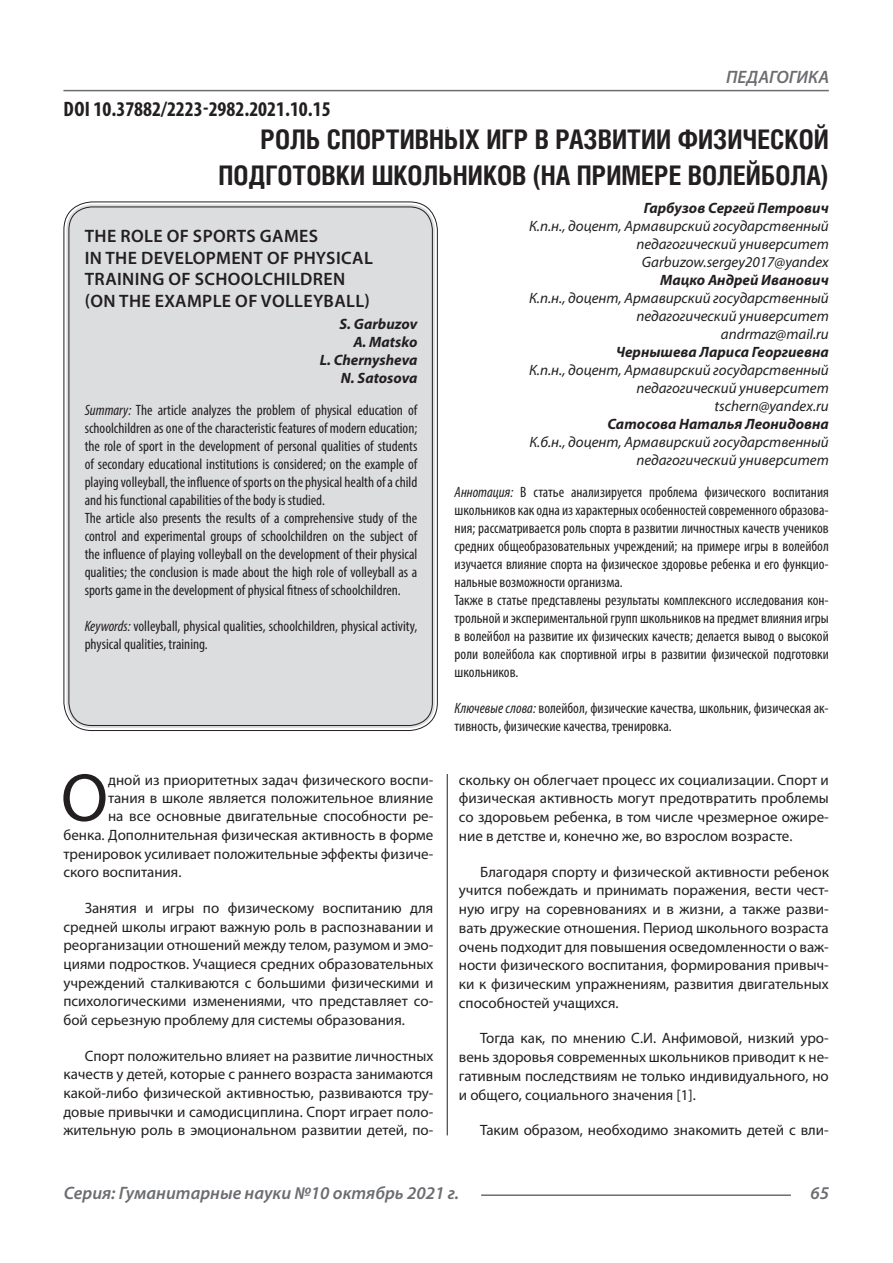
<style>
.page{position:relative;width:893px;height:1263px;background:#fff}
.page>*{position:absolute;margin:0;border:0;box-sizing:border-box;transform-origin:0 0}
.Статья_текст_первый{font:68.4px "Myriad Pro";color:#231f20}
.Статья_название{font:700 27px/36px "Helios Cond C";color:#231f20;text-align:right}
.ДОИ{font:700 condensed 21px "Myriad Pro";color:#231f20}
.Статья_название_англ{font:600 18px/21.6px "Myriad Pro";letter-spacing:.02em;color:#231f20}
.t1{font:italic 600 18px "Myriad Pro";color:#6c6d70}
.Статья_текст{font:15px/18.8px "Myriad Pro";color:#231f20;text-align:justify}
.Статья_аннотация_анг{font:condensed 15px/18px "Myriad Pro";color:#231f20;text-align:justify}
.Статья_аннотация_тек{font:condensed 15px/18px "Myriad Pro";color:#231f20;text-align:justify}
.Статья_автор_инфо{font:italic 15px/18px "Myriad Pro";color:#231f20;text-align:right}
.Статья_текст_первый-2{font:15px "Myriad Pro";color:#231f20}
.Статья_автор_инфо-2{font:italic 700 15px "Myriad Pro";color:#231f20}
.Статья_автор_англ{font:italic 700 15px "Myriad Pro";color:#231f20}
.s1{font-style:italic}
</style>
<div class="page">
<hr style="left:447px;top:128px;width:1px;height:1007px;background:#231f20">
<hr style="left:63px;top:90px;width:766px;height:1px;background:#6c6d70">
<hr style="left:481px;top:1194px;width:310px;height:2px;background:#6c6d70">
<div style="left:443px;top:128px;width:10px;height:645px;background:#fff"></div>
<div style="left:66px;top:204px;width:369px;height:524px;background:#dcdddf;border-radius:26px"></div>
<p class="t1" style="left:726px;top:66px;width:104px">ПЕДАГОГИКА</p>
<p class="Статья_название" style="left:218px;top:121px;width:612px">РОЛЬ СПОРТИВНЫХ ИГР В РАЗВИТИИ ФИЗИЧЕСКОЙ<br>ПОДГОТОВКИ ШКОЛЬНИКОВ (НА ПРИМЕРЕ ВОЛЕЙБОЛА)</p>
<p class="Статья_автор_инфо-2" style="left:644px;top:198px;width:186px">Гарбузов Сергей Петрович</p>
<p class="Статья_автор_инфо" style="left:529px;top:216px;width:301px">К.п.н., доцент, Армавирский государственный педагогический университет</p>
<p class="Статья_автор_инфо" style="left:642px;top:252px;width:188px">Garbuzow.sergey2017@yandex</p>
<p class="Статья_автор_инфо-2" style="left:660px;top:270px;width:170px">Мацко Андрей Иванович</p>
<p class="Статья_автор_инфо" style="left:529px;top:288px;width:301px">К.п.н., доцент, Армавирский государственный педагогический университет</p>
<p class="Статья_автор_инфо" style="left:721px;top:324px;width:109px">andrmaz@mail.ru</p>
<p class="Статья_автор_инфо-2" style="left:616px;top:342px;width:214px">Чернышева Лариса Георгиевна</p>
<p class="Статья_автор_инфо" style="left:529px;top:360px;width:301px">К.п.н., доцент, Армавирский государственный педагогический университет</p>
<p class="Статья_автор_инфо" style="left:714px;top:396px;width:116px">tschern@yandex.ru</p>
<p class="Статья_автор_инфо-2" style="left:607px;top:414px;width:223px">Сатосова Наталья Леонидовна</p>
<p class="Статья_автор_инфо" style="left:529px;top:432px;width:301px">К.б.н., доцент, Армавирский государственный педагогический университет</p>
<p class="Статья_аннотация_тек" style="left:455px;top:483px;width:376px"><span class="s1">Аннотация:</span> В статье анализируется проблема физического воспитания школьников как одна из характерных особенностей современного образова&shy;ния; рассматривается роль спорта в развитии личностных качеств учеников средних общеобразовательных учреждений; на примере игры в волейбол изучается влияние спорта на физическое здоровье ребенка и его функцио&shy;нальные возможности организма.</p>
<p class="Статья_аннотация_тек" style="left:455px;top:591px;width:376px">Также в статье представлены результаты комплексного исследования кон&shy;трольной и экспериментальной групп школьников на предмет влияния игры в волейбол на развитие их физических качеств; делается вывод о высокой роли волейбола как спортивной игры в развитии физической подготовки школьников.</p>
<p class="Статья_аннотация_тек" style="left:455px;top:699px;width:376px"><span class="s1">Ключевые слова:</span> волейбол, физические качества, школьник, физическая ак&shy;тивность, физические качества, тренировка.</p>
<p class="ДОИ" style="left:64px;top:96px;width:269px">DOI 10.37882/2223-2982.2021.10.15</p>
<p class="Статья_название_англ" style="left:85px;top:225px;width:290px">THE ROLE OF SPORTS GAMES<br>IN THE DEVELOPMENT OF PHYSICAL<br>TRAINING OF SCHOOLCHILDREN (ON THE EXAMPLE OF VOLLEYBALL)</p>
<p class="Статья_автор_англ" style="left:340px;top:314px;width:79px">S. Garbuzov</p>
<p class="Статья_автор_англ" style="left:353px;top:332px;width:66px">A. Matsko</p>
<p class="Статья_автор_англ" style="left:320px;top:350px;width:99px">L. Chernysheva</p>
<p class="Статья_автор_англ" style="left:341px;top:368px;width:78px">N. Satosova</p>
<p class="Статья_аннотация_анг" style="left:85px;top:400px;width:334px"><span class="s1">Summary:</span> The article analyzes the problem of physical education of schoolchildren as one of the characteristic features of modern education; the role of sport in the development of personal qualities of students of secondary educational institutions is considered; on the example of playing volleyball, the influence of sports on the physical health of a child and his functional capabilities of the body is studied.</p>
<p class="Статья_аннотация_анг" style="left:85px;top:508px;width:334px">The article also presents the results of a comprehensive study of the control and experimental groups of schoolchildren on the subject of the influence of playing volleyball on the development of their physical qualities; the conclusion is made about the high role of volleyball as a sports game in the development of physical fitness of schoolchildren.</p>
<p class="Статья_аннотация_анг" style="left:85px;top:616px;width:334px"><span class="s1">Keywords:</span> volleyball, physical qualities, schoolchildren, physical activity, physical qualities, training.</p>
<p class="Статья_текст_первый" style="left:61px;top:756px;width:49px">О</p>
<p class="Статья_текст_первый-2" style="left:108px;top:770px;width:327px">дной из приоритетных задач физического воспи-</p>
<p class="Статья_текст_первый-2" style="left:108px;top:789px;width:327px">тания в школе является положительное влияние</p>
<p class="Статья_текст_первый-2" style="left:108px;top:807px;width:327px">на все основные двигательные способности ре-</p>
<p class="Статья_текст_первый-2" style="left:63px;top:826px;width:371px">бенка. Дополнительная физическая активность в форме</p>
<p class="Статья_текст_первый-2" style="left:63px;top:844px;width:371px">тренировок усиливает положительные эффекты физиче-</p>
<p class="Статья_текст_первый-2" style="left:63px;top:863px;width:120px">ского воспитания.</p>
<p class="Статья_текст" style="left:63px;top:898px;width:371px;text-indent:21px">Занятия и игры по физическому воспитанию для средней школы играют важную роль в распознавании и реорганизации отношений между телом, разумом и эмо&shy;циями подростков. Учащиеся средних образовательных учреждений сталкиваются с большими физическими и психологическими изменениями, что представляет со&shy;бой серьезную проблему для системы образования.</p>
<p class="Статья_текст" style="left:63px;top:1046px;width:371px;text-indent:21px">Спорт положительно влияет на развитие личностных качеств у детей, которые с раннего возраста занимаются какой-либо физической активностью, развиваются тру&shy;довые привычки и самодисциплина. Спорт играет поло&shy;жительную роль в эмоциональном развитии детей, по-</p>
<p class="Статья_текст" style="left:459px;top:770px;width:371px">скольку он облегчает процесс их социализации. Спорт и физическая активность могут предотвратить проблемы со здоровьем ребенка, в том числе чрезмерное ожире&shy;ние в детстве и, конечно же, во взрослом возрасте.</p>
<p class="Статья_текст" style="left:459px;top:862px;width:371px;text-indent:21px">Благодаря спорту и физической активности ребенок учится побеждать и принимать поражения, вести чест&shy;ную игру на соревнованиях и в жизни, а также разви&shy;вать дружеские отношения. Период школьного возраста очень подходит для повышения осведомленности о важ&shy;ности физического воспитания, формирования привыч&shy;ки к физическим упражнениям, развития двигательных способностей учащихся.</p>
<p class="Статья_текст" style="left:459px;top:1029px;width:371px;text-indent:21px">Тогда как, по мнению С.И. Анфимовой, низкий уро&shy;вень здоровья современных школьников приводит к не&shy;гативным последствиям не только индивидуального, но и общего, социального значения [1].</p>
<p class="Статья_текст" style="left:480px;top:1121px;width:350px">Таким образом, необходимо знакомить детей с вли-</p>
<p class="t1" style="left:64px;top:1182px;width:397px">Серия: Гуманитарные науки №10 октябрь 2021 г.</p>
<p class="t1" style="left:810px;top:1182px;width:20px">65</p>
</div>
